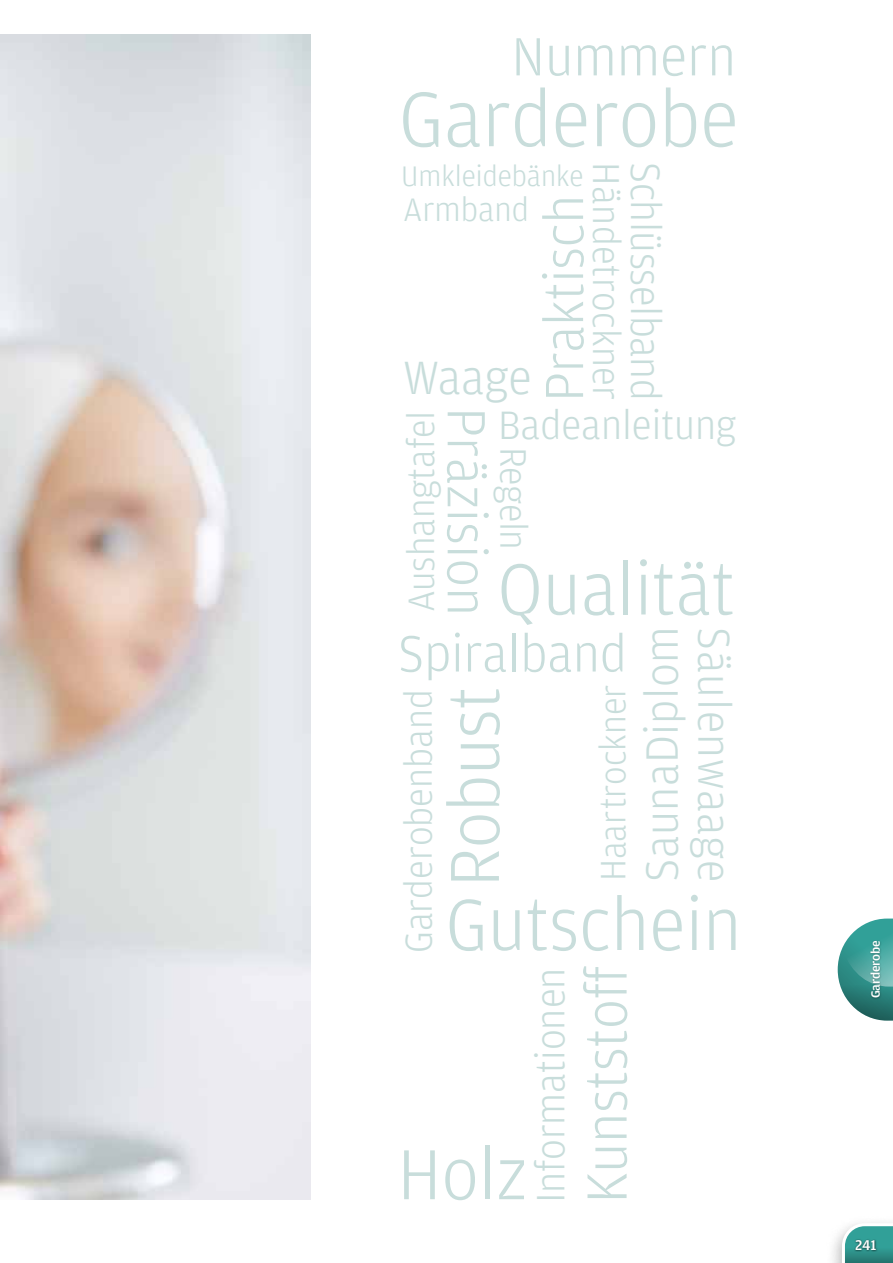
<style>
.page{position:relative;width:893px;height:1263px;background:#fff}
.page>*{position:absolute;margin:0;border:0;box-sizing:border-box;transform-origin:0 0}
.t1{font:300 81.75px "Amplitude";color:#c8dddb}
.t2{font:300 76.5px "Amplitude";color:#c8dddb}
.t3{font:300 75px "Amplitude";color:#c8dddb}
.t4{font:300 73.5px "Amplitude";color:#c8dddb}
.t5{font:300 60px "Amplitude";color:#c8dddb}
.t6{font:300 57px "Amplitude";color:#c8dddb}
.t7{font:300 54px "Amplitude";color:#c8dddb}
.t8{font:300 49.5px "Amplitude";color:#c8dddb}
.t9{font:300 48px "Amplitude";letter-spacing:.01em;color:#c8dddb}
.t10{font:300 47.25px "Amplitude";letter-spacing:.02em;color:#c8dddb}
.t11{font:300 43.5px "Amplitude";letter-spacing:-.01em;color:#c8dddb}
.t12{font:300 42px "Amplitude";color:#c8dddb}
.t13{font:300 39.75px "Amplitude";color:#c8dddb}
.t14{font:300 39px "Amplitude";letter-spacing:-.005em;color:#c8dddb}
.t15{font:300 37.5px "Amplitude";color:#c8dddb}
.t16{font:300 34.5px "Amplitude";color:#c8dddb}
.t17{font:300 30px "Amplitude";color:#c8dddb}
.t18{font:500 15px "Amplitude";color:#fff}
.t19{font:500 12.75px "Amplitude";letter-spacing:-.02em;color:#fff;scale:1.06 1}
</style>
<div class="page">
<img style="left:0;top:34px;width:310px;height:1165px">
<div style="left:825px;top:1215px;width:68px;height:48px;background:#000;opacity:.3"></div>
<svg style="left:842px;top:1223px;width:51px;height:40px"></svg>
<div style="left:854px;top:1238px;width:24px;height:14px;background:#000;opacity:.7"></div>
<svg style="left:838px;top:918px;width:55px;height:102px"></svg>
<div style="left:869px;top:939px;width:13px;height:60px;background:#000;opacity:.3"></div>
<h3 class="t6" style="left:511px;top:21px;width:226px">Nummern</h3>
<h1 class="t1" style="left:399px;top:68px;width:342px">Garderobe</h1>
<p class="t17" style="left:401px;top:157px;width:184px">Umkleidebänke</p>
<p class="t11" style="left:673px;top:162px;width:240px;rotate:90deg">Schlüsselband</p>
<p class="t13" style="left:631px;top:162px;width:240px;rotate:90deg">Händetrockner</p>
<p class="t16" style="left:403px;top:188px;width:127px">Armband</p>
<h3 class="t6" style="left:528px;top:402px;width:208px;rotate:-90deg">Praktisch</h3>
<p class="t8" style="left:403px;top:346px;width:130px">Waage</p>
<h3 class="t6" style="left:502px;top:407px;width:210px;rotate:90deg">Präzision</h3>
<p class="t12" style="left:498px;top:398px;width:240px">Badeanleitung</p>
<p class="t14" style="left:397px;top:612px;width:203px;rotate:-90deg">Aushangtafel</p>
<p class="t14" style="left:538px;top:446px;width:105px;rotate:90deg">Regeln</p>
<h2 class="t2" style="left:497px;top:541px;width:239px">Qualität</h2>
<p class="t10" style="left:744px;top:627px;width:257px;rotate:90deg">Säulenwaage</p>
<h2 class="t2" style="left:446px;top:876px;width:297px">Gutschein</h2>
<p class="t9" style="left:632px;top:882px;width:256px;rotate:-90deg">SaunaDiplom</p>
<h3 class="t7" style="left:398px;top:620px;width:230px">Spiralband</h3>
<p class="t15" style="left:589px;top:881px;width:199px;rotate:-90deg">Haartrockner</p>
<p class="t13" style="left:394px;top:953px;width:265px;rotate:-90deg">Garderobenband</p>
<h3 class="t4" style="left:428px;top:887px;width:202px;rotate:-90deg">Robust</h3>
<h3 class="t3" style="left:397px;top:1127px;width:131px">Holz</h3>
<p class="t12" style="left:524px;top:1203px;width:237px;rotate:-90deg">Informationen</p>
<h3 class="t5" style="left:569px;top:1203px;width:239px;rotate:-90deg">Kunststoff</h3>
<p class="t19" style="left:868px;top:998px;width:56px;rotate:-90deg">Garderobe</p>
<p class="t18" style="left:855px;top:1235px;width:23px">241</p>
</div>
